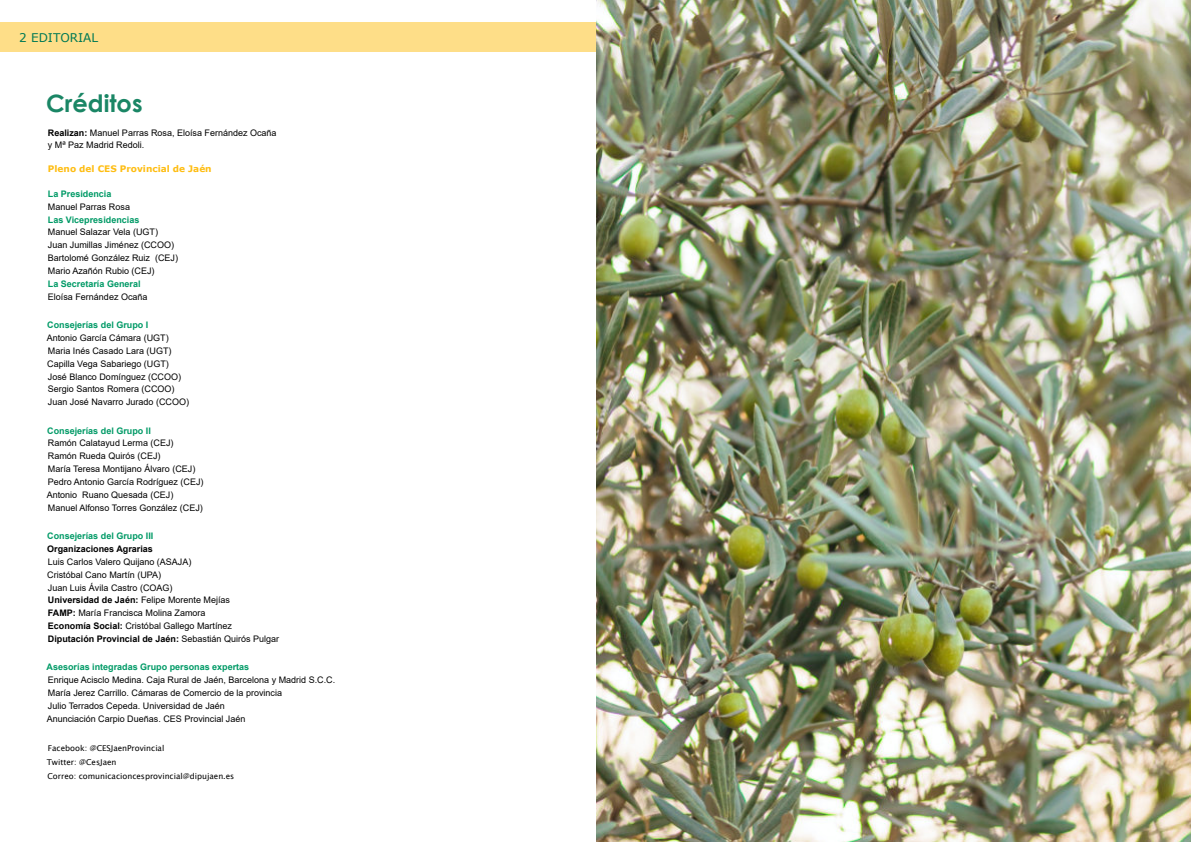
<style>
.page{position:relative;width:1191px;height:842px;background:#fff}
.page>*{position:absolute;margin:0;border:0;box-sizing:border-box;transform-origin:0 0}
.t1{font:700 24px "Century Gothic";color:#1a8665}
.t2{font:12px "Verdana";color:#007954}
.t3{font:9px/12.9px "Arial";color:#000}
.t4{font:700 9px "Arial";color:#009a66}
.t5{font:700 9px "Verdana";color:#febd12}
.t6{font:700 9px "Arial";color:#000}
.t7{font:8px/14.4px "Lucida Sans Unicode";color:#000}
.s1{font-weight:700}
</style>
<div class="page">
<div style="left:0;top:23px;width:1191px;height:29px;background:#fede88"></div>
<img style="left:596px;top:0;width:595px;height:842px">
<h2 class="t2" style="left:19px;top:33px;width:81px">2 EDITORIAL</h2>
<h1 class="t1" style="left:46px;top:94px;width:98px">Créditos</h1>
<p class="t3" style="left:48px;top:128px;width:230px;line-height:12px"><span class="s1">Realizan:</span> Manuel Parras Rosa, Eloísa Fernández Ocaña y Mª Paz Madrid Redoli.</p>
<p class="t5" style="left:48px;top:165px;width:165px">Pleno del CES Provincial de Jaén</p>
<p class="t4" style="left:48px;top:190px;width:65px">La Presidencia</p>
<p class="t3" style="left:48px;top:201px;width:84px">Manuel Parras Rosa</p>
<p class="t4" style="left:48px;top:216px;width:93px">Las Vicepresidencias</p>
<p class="t3" style="left:48px;top:227px;width:132px">Manuel Salazar Vela (UGT)<br>Juan Jumillas Jiménez (CCOO)<br>Bartolomé González Ruiz (CEJ)<br>Mario Azañón Rubio (CEJ)</p>
<p class="t4" style="left:48px;top:280px;width:94px">La Secretaría General</p>
<p class="t3" style="left:48px;top:291px;width:101px">Eloísa Fernández Ocaña</p>
<p class="t4" style="left:47px;top:321px;width:103px">Consejerías del Grupo I</p>
<p class="t3" style="left:47px;top:332px;width:144px">Antonio García Cámara (UGT)<br>Maria Inés Casado Lara (UGT)<br>Capilla Vega Sabariego (UGT)<br>José Blanco Domínguez (CCOO)<br>Sergio Santos Romera (CCOO)<br>Juan José Navarro Jurado (CCOO)</p>
<p class="t4" style="left:47px;top:427px;width:105px">Consejerías del Grupo II</p>
<p class="t3" style="left:47px;top:438px;width:158px">Ramón Calatayud Lerma (CEJ)<br>Ramón Rueda Quirós (CEJ)<br>María Teresa Montĳano Álvaro (CEJ)<br>Pedro Antonio García Rodríguez (CEJ)<br>Antonio Ruano Quesada (CEJ)<br>Manuel Alfonso Torres González (CEJ)</p>
<p class="t4" style="left:47px;top:533px;width:108px">Consejerías del Grupo III</p>
<p class="t6" style="left:47px;top:545px;width:107px">Organizaciones Agrarias</p>
<p class="t3" style="left:47px;top:556px;width:233px">Luis Carlos Valero Quĳano (ASAJA)<br>Cristóbal Cano Martín (UPA)<br>Juan Luis Ávila Castro (COAG)<br><span class="s1">Universidad de Jaén:</span> Felipe Morente Mejías<br><span class="s1">FAMP:</span> María Francisca Molina Zamora<br><span class="s1">Economía Social:</span> Cristóbal Gallego Martínez <span class="s1">Diputación Provincial de Jaén:</span> Sebastián Quirós Pulgar</p>
<p class="t4" style="left:47px;top:664px;width:204px">Asesorías integradas Grupo personas expertas</p>
<p class="t3" style="left:47px;top:674px;width:290px">Enrique Acisclo Medina. Caja Rural de Jaén, Barcelona y Madrid S.C.C.<br>María Jerez Carrillo. Cámaras de Comercio de la provincia<br>Julio Terrados Cepeda. Universidad de Jaén<br>Anunciación Carpio Dueñas. CES Provincial Jaén</p>
<p class="t7" style="left:47px;top:741px;width:189px">Facebook: @CESJaenProvincial<br>Twitter: @CesJaen<br>Correo: comunicacioncesprovincial@dipujaen.es</p>
</div>
